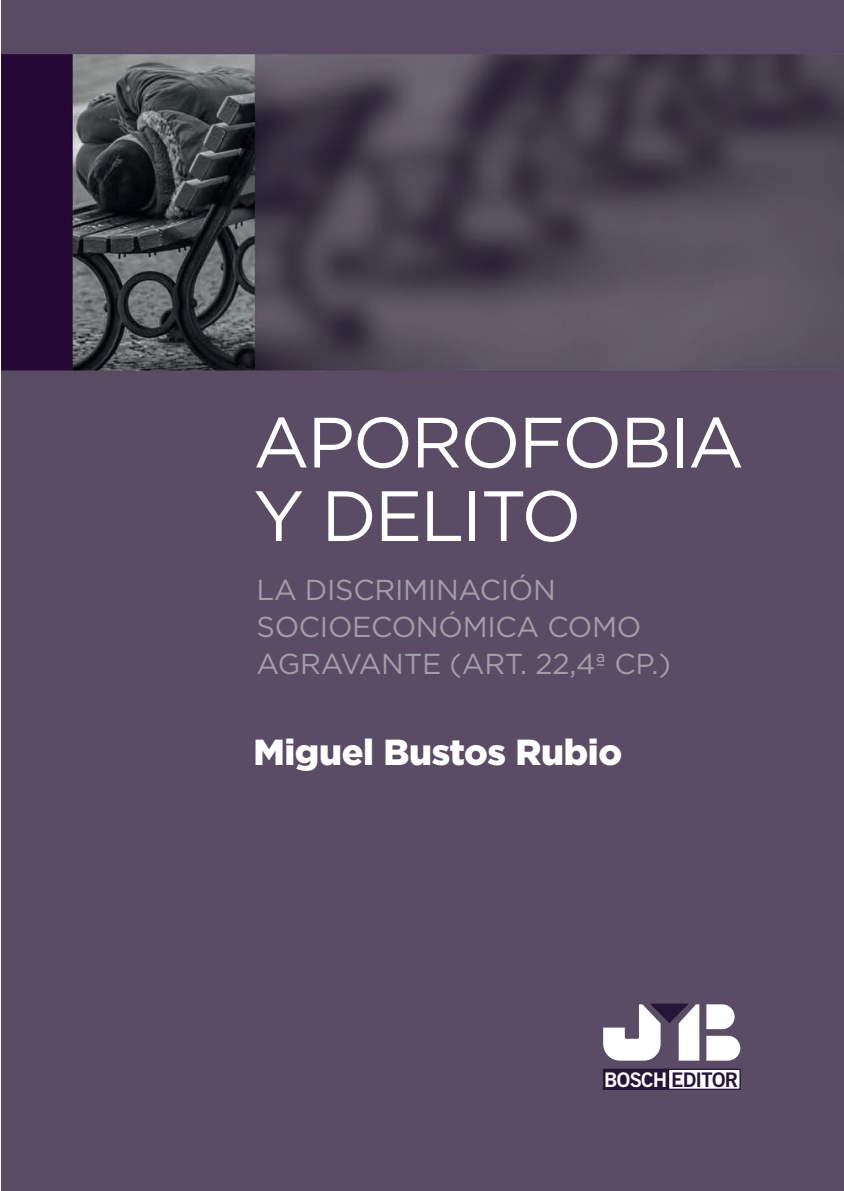
<style>
.page{position:relative;width:844px;height:1191px;background:#fff}
.page>*{position:absolute;margin:0;border:0;box-sizing:border-box;transform-origin:0 0}
.t1{font:71.05px/73.5px "Gotham";letter-spacing:-.03em;color:#fff}
.t2{font:900 36.23px "Gotham";letter-spacing:-.01em;color:#fff}
.t3{font:28.88px/36.9px "Gotham";letter-spacing:-.01em;color:#a29da8}
.t4{font:20.12px "Trade Gothic LT Std Bd 2";letter-spacing:-.035em;color:#261439}
.s1{color:#fff}
</style>
<div class="page">
<img style="left:1px;top:0;width:842px;height:1191px">
<svg style="left:601px;top:1001px;width:140px;height:60px"></svg>
<div style="left:664px;top:1069px;width:76px;height:20px;background:#fff"></div>
<div style="left:663px;top:1068px;width:77px;height:22px;border:1px solid #261439"></div>
<div style="left:603px;top:1069px;width:65px;height:20px;background:#261439"></div>
<div style="left:602px;top:1068px;width:67px;height:22px;border:1px solid #261439"></div>
<h1 class="t1" style="left:253px;top:404px;width:492px">APOROFOBIA<br>Y DELITO</h1>
<p class="t3" style="left:256px;top:570px;width:416px">LA DISCRIMINACIÓN<br>SOCIOECONÓMICA COMO<br>AGRAVANTE (ART. 22,4ª CP.)</p>
<p class="t2" style="left:253px;top:727px;width:370px">Miguel Bustos Rubio</p>
<p class="t4" style="left:604px;top:1066px;width:135px"><span class="s1">BOSCH</span> EDITOR</p>
</div>
